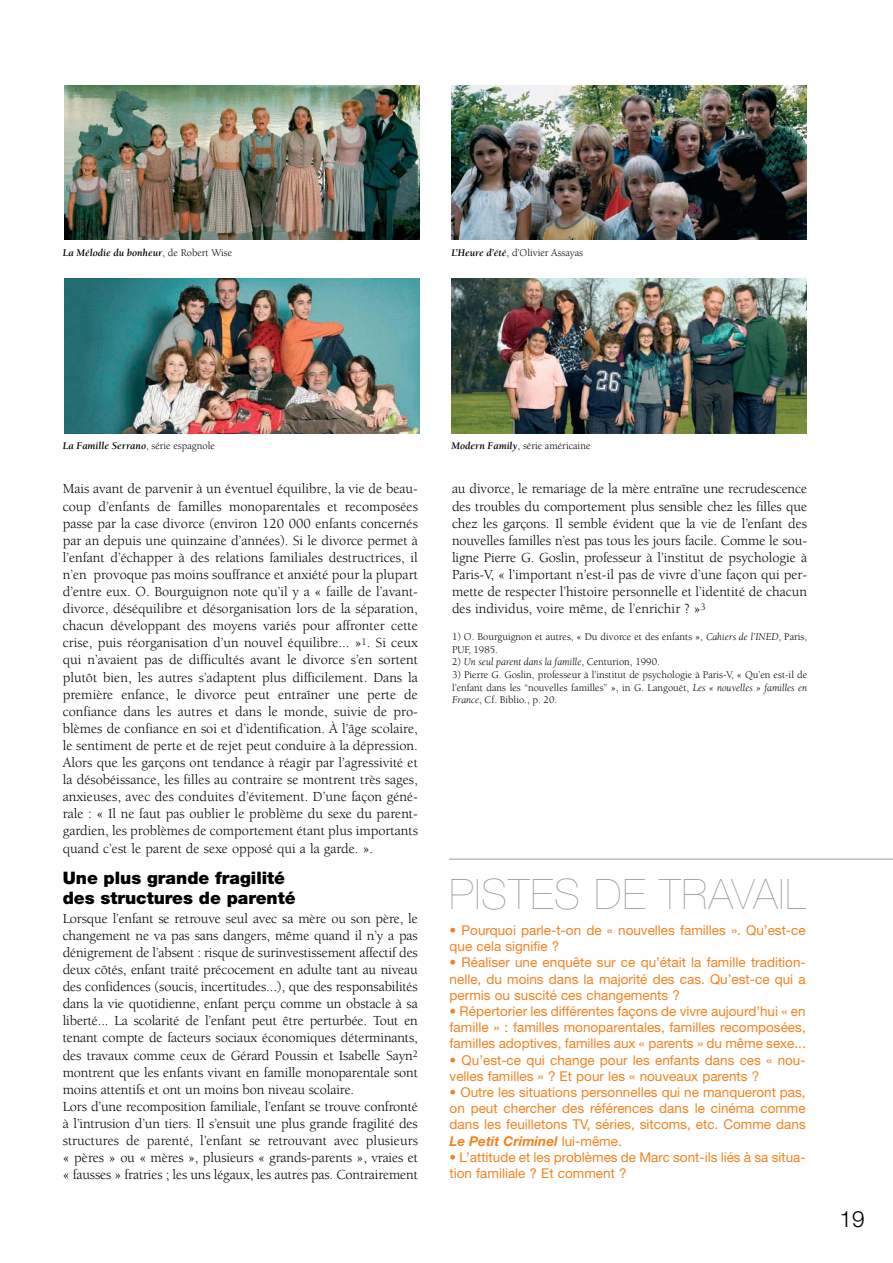
<style>
.page{position:relative;width:893px;height:1263px;background:#fff}
.page>*{position:absolute;margin:0;border:0;box-sizing:border-box;transform-origin:0 0}
.t1{font:200 42px "Helvetica Neue";letter-spacing:.03em;color:#999}
.t2{font:300 22.5px "Helvetica Neue";color:#000}
.t3{font:900 17.25px/20.7px "Helvetica Neue";color:#000}
.t4{font:14.25px/17.1px "Berkeley";letter-spacing:-.01em;color:#000;text-align:justify}
.t5{font:13.5px/16.2px "Helvetica Neue";color:#f5821f}
.t6{font:10.5px/12.6px "Berkeley";color:#000}
.t7{font:italic 700 10.5px "Berkeley";color:#000}
.t8{font:italic 10.5px "Berkeley";color:#000}
.s1{font-weight:400;font-style:normal}
.s2{font-weight:700;font-style:italic}
.s3{font-style:italic}
.s4{font-style:normal}
</style>
<div class="page">
<hr style="left:449px;top:859px;width:443px;height:1px;background:#999">
<img style="left:451px;top:85px;width:355px;height:155px">
<img style="left:451px;top:279px;width:355px;height:154px">
<img style="left:64px;top:85px;width:355px;height:155px">
<img style="left:64px;top:279px;width:355px;height:154px">
<p class="t7" style="left:63px;top:248px;width:171px">La Mélodie du bonheur<span class="s1">, de Robert Wise</span></p>
<p class="t6" style="left:451px;top:247px;width:133px"><span class="s2">L’Heure d’été</span>, d’Olivier Assayas</p>
<p class="t7" style="left:63px;top:441px;width:154px">La Famille Serrano<span class="s1">, série espagnole</span></p>
<p class="t4" style="left:63px;top:482px;width:357px">Mais avant de parvenir à un éventuel équilibre, la vie de beau&shy;coup d’enfants de familles monoparentales et recomposées passe par la case divorce (environ 120 000 enfants concernés par an depuis une quinzaine d’années). Si le divorce permet à l’enfant d’échapper à des relations familiales destructrices, il n’en provoque pas moins souffrance et anxiété pour la plupart d’entre eux. O. Bourguignon note qu’il y a « faille de l’avant&shy;divorce, déséquilibre et désorganisation lors de la séparation, chacun développant des moyens variés pour affronter cette crise, puis réorganisation d’un nouvel équilibre... »<sup>1</sup>. Si ceux qui n’avaient pas de difficultés avant le divorce s’en sortent plutôt bien, les autres s’adaptent plus difficilement. Dans la première enfance, le divorce peut entraîner une perte de confiance dans les autres et dans le monde, suivie de pro&shy;blèmes de confiance en soi et d’identification. À l’âge scolaire, le sentiment de perte et de rejet peut conduire à la dépression.<br>Alors que les garçons ont tendance à réagir par l’agressivité et la désobéissance, les filles au contraire se montrent très sages, anxieuses, avec des conduites d’évitement. D’une façon géné&shy;rale : « Il ne faut pas oublier le problème du sexe du parent&shy;gardien, les problèmes de comportement étant plus importants quand c’est le parent de sexe opposé qui a la garde. ».</p>
<p class="t3" style="left:63px;top:869px;width:234px">Une plus grande fragilité des structures de parenté</p>
<p class="t4" style="left:63px;top:911px;width:357px;text-align:left">Lorsque l’enfant se retrouve seul avec sa mère ou son père, le changement ne va pas sans dangers, même quand il n’y a pas dénigrement de l’absent : risque de surinvestissement affectif des deux côtés, enfant traité précocement en adulte tant au niveau des confidences (soucis, incertitudes...), que des responsabilités dans la vie quotidienne, enfant perçu comme un obstacle à sa liberté... La scolarité de l’enfant peut être perturbée. Tout en tenant compte de facteurs sociaux économiques déterminants, des travaux comme ceux de Gérard Poussin et Isabelle Sayn<sup>2 </sup>montrent que les enfants vivant en famille monoparentale sont moins attentifs et ont un moins bon niveau scolaire.<br>Lors d’une recomposition familiale, l’enfant se trouve confronté à l’intrusion d’un tiers. Il s’ensuit une plus grande fragilité des structures de parenté, l’enfant se retrouvant avec plusieurs « pères » ou « mères », plusieurs « grands-parents », vraies et « fausses » fratries ; les uns légaux, les autres pas. Contrairement</p>
<p class="t6" style="left:451px;top:440px;width:141px"><span class="s2">Modern Family</span>, série américaine</p>
<p class="t4" style="left:452px;top:482px;width:357px">au divorce, le remariage de la mère entraîne une recrudescence des troubles du comportement plus sensible chez les filles que chez les garçons. Il semble évident que la vie de l’enfant des nouvelles familles n’est pas tous les jours facile. Comme le sou&shy;ligne Pierre G. Goslin, professeur à l’institut de psychologie à Paris-V, « l’important n’est-il pas de vivre d’une façon qui per&shy;mette de respecter l’histoire personnelle et l’identité de chacun des individus, voire même, de l’enrichir ? »<sup>3</sup></p>
<p class="t6" style="left:452px;top:632px;width:357px">1) O. Bourguignon et autres, « Du divorce et des enfants », <span class="s3">Cahiers de l’INED</span>, Paris,<br>PUF, 1985.</p>
<p class="t8" style="left:452px;top:658px;width:209px"><span class="s4">2)</span> Un seul parent dans la famille<span class="s4">, Centurion, 1990.</span></p>
<p class="t6" style="left:452px;top:669px;width:357px;text-align:justify">3) Pierre G. Goslin, professeur à l’institut de psychologie à Paris-V, « Qu’en est-il de l’enfant dans les “nouvelles familles” », in G. Langouët, <span class="s3">Les « nouvelles » familles en France</span>, Cf. Biblio., p. 20.</p>
<h1 class="t1" style="left:449px;top:879px;width:357px">PISTES DE TRAVAIL</h1>
<p class="t5" style="left:449px;top:923px;width:357px">• Pourquoi parle-t-on de « nouvelles familles ». Qu’est-ce que cela signifie ?</p>
<p class="t5" style="left:449px;top:956px;width:357px;text-align:justify">• Réaliser une enquête sur ce qu’était la famille tradition&shy;nelle, du moins dans la majorité des cas. Qu’est-ce qui a permis ou suscité ces changements ?</p>
<p class="t5" style="left:449px;top:1004px;width:357px;text-align:justify">• Répertorier les différentes façons de vivre aujourd’hui « en famille » : familles monoparentales, familles recomposées, familles adoptives, familles aux « parents » du même sexe...</p>
<p class="t5" style="left:449px;top:1053px;width:357px">• Qu’est-ce qui change pour les enfants dans ces « nou&shy;velles familles » ? Et pour les « nouveaux parents ?</p>
<p class="t5" style="left:449px;top:1085px;width:357px;text-align:justify">• Outre les situations personnelles qui ne manqueront pas, on peut chercher des références dans le cinéma comme dans les feuilletons TV, séries, sitcoms, etc. Comme dans <span class="s2">Le Petit Criminel</span> lui-même.</p>
<p class="t5" style="left:449px;top:1150px;width:357px">• L’attitude et les problèmes de Marc sont-ils liés à sa situa&shy;tion familiale ? Et comment ?</p>
<h2 class="t2" style="left:839px;top:1211px;width:27px">19</h2>
</div>
